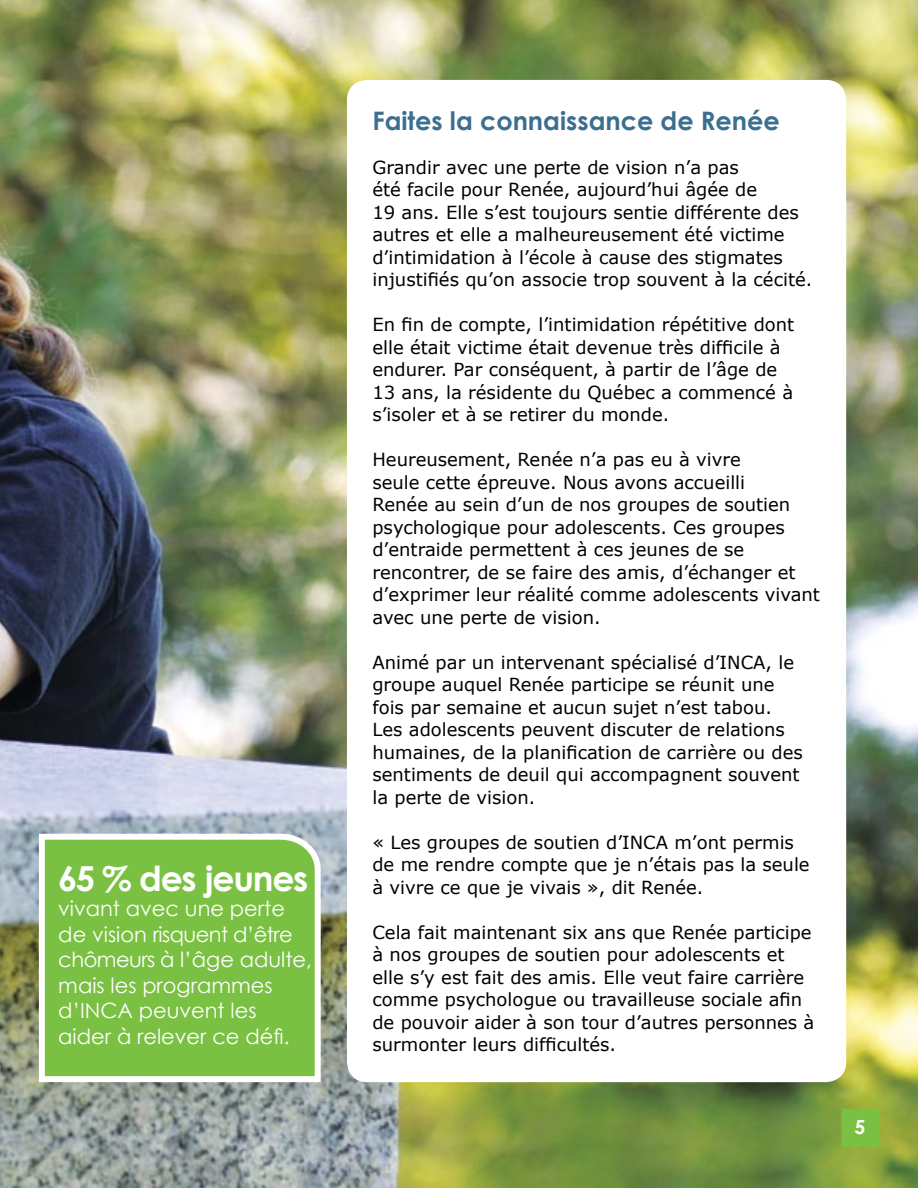
<style>
.page{position:relative;width:918px;height:1188px;background:#fff}
.page>*{position:absolute;margin:0;border:0;box-sizing:border-box;transform-origin:0 0}
.t1{font:700 34.5px "Century Gothic";letter-spacing:-.035em;color:#fff}
.t2{font:700 25.5px "Century Gothic";color:#3b6e8f}
.t3{font:21px/25.5px "Century Gothic";color:#fff}
.t4{font:700 19.5px "Century Gothic";color:#fff}
.t5{font:18px/22.5px "Verdana";color:#000}
</style>
<div class="page">
<img style="left:0;top:0;width:918px;height:1188px">
<div style="left:347px;top:80px;width:499px;height:1002px;background:#fff;border-radius:20px"></div>
<svg style="left:36px;top:831px;width:288px;height:254px;background:#81c051"></svg>
<svg style="left:842px;top:1109px;width:38px;height:38px"></svg>
<p class="t1" style="left:58px;top:857px;width:252px">65 % des jeunes</p>
<p class="t3" style="left:58px;top:896px;width:255px">vivant avec une perte de vision risquent d’être chômeurs à l’âge adulte, mais les programmes d’INCA peuvent les aider à relever ce défi.</p>
<h2 class="t2" style="left:372px;top:104px;width:409px">Faites la connaissance de Renée</h2>
<p class="t5" style="left:372px;top:155px;width:441px">Grandir avec une perte de vision n’a pas<br>été facile pour Renée, aujourd’hui âgée de<br>19 ans. Elle s’est toujours sentie différente des autres et elle a malheureusement été victime d’intimidation à l’école à cause des stigmates injustifiés qu’on associe trop souvent à la cécité.</p>
<p class="t5" style="left:372px;top:313px;width:423px">En fin de compte, l’intimidation répétitive dont elle était victime était devenue très difficile à endurer. Par conséquent, à partir de l’âge de 13 ans, la résidente du Québec a commencé à s’isoler et à se retirer du monde.</p>
<p class="t5" style="left:372px;top:448px;width:449px">Heureusement, Renée n’a pas eu à vivre<br>seule cette épreuve. Nous avons accueilli<br>Renée au sein d’un de nos groupes de soutien psychologique pour adolescents. Ces groupes d’entraide permettent à ces jeunes de se rencontrer, de se faire des amis, d’échanger et d’exprimer leur réalité comme adolescents vivant avec une perte de vision.</p>
<p class="t5" style="left:372px;top:650px;width:432px">Animé par un intervenant spécialisé d’INCA, le groupe auquel Renée participe se réunit une fois par semaine et aucun sujet n’est tabou.<br>Les adolescents peuvent discuter de relations humaines, de la planification de carrière ou des sentiments de deuil qui accompagnent souvent la perte de vision.</p>
<p class="t5" style="left:372px;top:830px;width:439px">« Les groupes de soutien d’INCA m’ont permis de me rendre compte que je n’étais pas la seule à vivre ce que je vivais », dit Renée.</p>
<p class="t5" style="left:372px;top:920px;width:443px">Cela fait maintenant six ans que Renée participe à nos groupes de soutien pour adolescents et elle s’y est fait des amis. Elle veut faire carrière comme psychologue ou travailleuse sociale afin de pouvoir aider à son tour d’autres personnes à surmonter leurs difficultés.</p>
<p class="t4" style="left:854px;top:1114px;width:12px">5</p>
</div>
